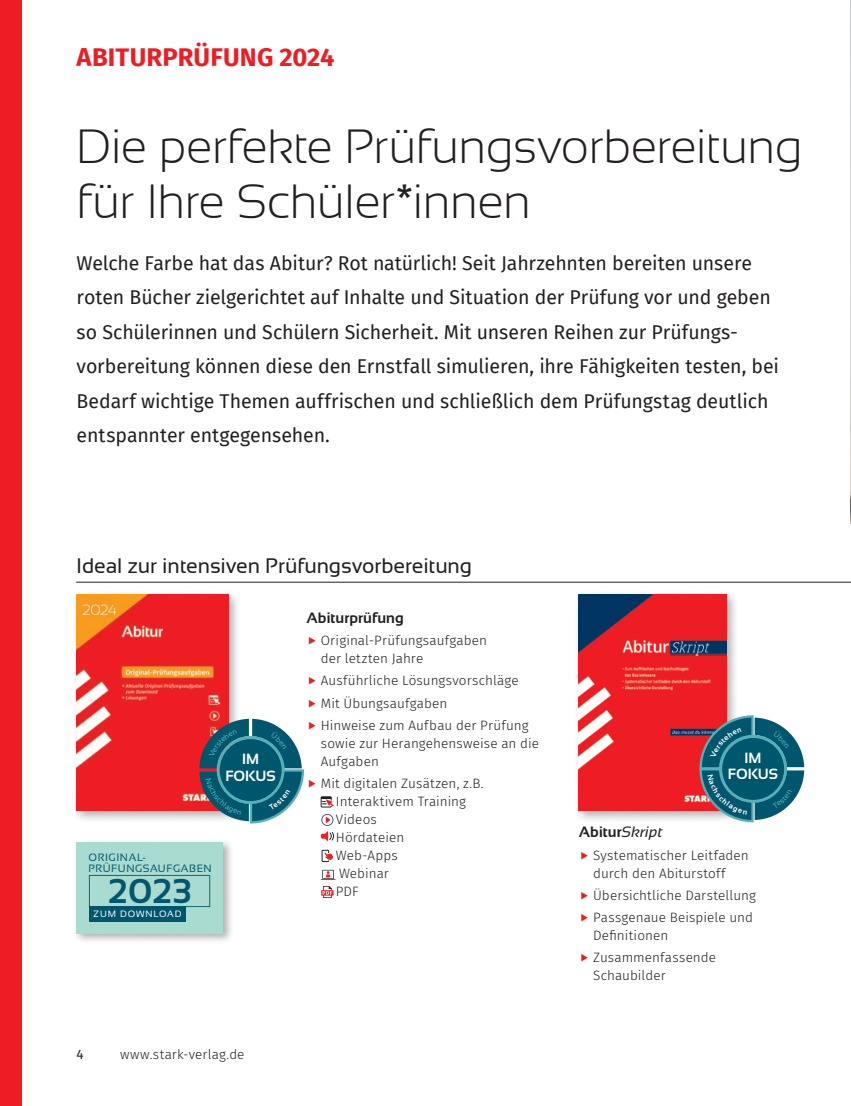
<style>
.page{position:relative;width:851px;height:1106px;background:#fff}
.page>*{position:absolute;margin:0;border:0;box-sizing:border-box;transform-origin:0 0}
.t1{font:300 48px/55.5px "Sansation";letter-spacing:-.01em;color:#231f20}
.t2{font:700 34.35px "Sansation";color:#00576d}
.t3{font:700 25.5px "Fira Sans";letter-spacing:.01em;color:#ee1d23}
.t4{font:21px "Sansation";letter-spacing:-.005em;color:#231f20}
.t5{font:19.5px/34.5px "Fira Sans";letter-spacing:-.005em;color:#231f20}
.t6{font:700 15px "Sansation";letter-spacing:.01em;color:#231f20}
.t7{font:700 14.85px/16.4px "Sansation";letter-spacing:-.005em;color:#fff;text-align:center}
.t8{font:300 13.5px/18px "Fira Sans";letter-spacing:.005em;color:#231f20}
.t9{font:13.5px "Fira Sans";color:#231f20}
.t10{font:10.65px/11.1px "Sansation";letter-spacing:.055em;color:#00576d}
.t11{font:9.15px "Sansation";letter-spacing:.095em;color:#fff}
.s1{font-weight:400;font-style:italic}
</style>
<div class="page">
<div style="left:0;top:0;width:21px;height:1106px;background:#ee1d23"></div>
<hr style="left:76px;top:582px;width:774px;height:1px;background:#231f20">
<img style="left:850px;top:0;width:1px;height:524px">
<div style="left:321px;top:796px;width:10px;height:11px;border:1px solid #231f20"></div>
<svg style="left:321px;top:797px;width:13px;height:9px"></svg>
<svg style="left:321px;top:814px;width:13px;height:27px"></svg>
<svg style="left:324px;top:852px;width:9px;height:8px"></svg>
<div style="left:322px;top:850px;width:7px;height:12px;border:1px solid #231f20"></div>
<svg style="left:321px;top:869px;width:14px;height:11px"></svg>
<svg style="left:322px;top:886px;width:10px;height:12px"></svg>
<div style="left:72px;top:590px;width:169px;height:233px;background:#231f20;opacity:.35"></div>
<img style="left:77px;top:594px;width:151px;height:216px">
<div style="left:574px;top:590px;width:165px;height:233px;background:#231f20;opacity:.35"></div>
<img style="left:578px;top:594px;width:148px;height:216px">
<div style="left:72px;top:838px;width:162px;height:106px;background:#231f20;opacity:.35"></div>
<div style="left:76px;top:842px;width:147px;height:91px;background:#a9dbd0"></div>
<svg style="left:89px;top:875px;width:121px;height:32px"></svg>
<div style="left:89px;top:906px;width:96px;height:15px;background:#00576d"></div>
<svg style="left:199px;top:718px;width:106px;height:105px;background:#467686"></svg>
<svg style="left:699px;top:715px;width:105px;height:107px;background:#427686"></svg>
<h3 class="t3" style="left:77px;top:36px;width:259px">ABITURPRÜFUNG 2024</h3>
<h1 class="t1" style="left:77px;top:118px;width:727px">Die perfekte Prüfungsvorbereitung für Ihre Schüler*innen</h1>
<p class="t5" style="left:77px;top:245px;width:704px">Welche Farbe hat das Abitur? Rot natürlich! Seit Jahrzehnten bereiten unsere roten Bücher zielgerichtet auf Inhalte und Situation der Prüfung vor und geben so Schülerinnen und Schülern Sicherheit. Mit unseren Reihen zur Prüfungs&shy;vorbereitung können diese den Ernstfall simulieren, ihre Fähigkeiten testen, bei Bedarf wichtige Themen auffrischen und schließlich dem Prüfungstag deutlich entspannter entgegensehen.</p>
<h3 class="t4" style="left:76px;top:554px;width:397px">Ideal zur intensiven Prüfungsvorbereitung</h3>
<p class="t7" style="left:242px;top:751px;width:19px">IM</p>
<p class="t7" style="left:225px;top:767px;width:52px">FOKUS</p>
<p class="t10" style="left:89px;top:851px;width:125px">ORIGINAL-<br>PRÜFUNGSAUFGABEN</p>
<h2 class="t2" style="left:108px;top:871px;width:85px">2023</h2>
<p class="t11" style="left:93px;top:908px;width:90px">ZUM DOWNLOAD</p>
<p class="t6" style="left:306px;top:609px;width:99px">Abiturprüfung</p>
<p class="t8" style="left:321px;top:631px;width:168px">Original-Prüfungsaufgaben der letzten Jahre</p>
<p class="t8" style="left:321px;top:669px;width:209px;line-height:22.2px">Ausführliche Lösungsvorschläge<br>Mit Übungsaufgaben<br>Hinweise zum Aufbau der Prüfung</p>
<p class="t8" style="left:321px;top:734px;width:220px">sowie zur Herangehensweise an die<br>Aufgaben</p>
<p class="t8" style="left:336px;top:774px;width:148px;text-indent:-15px">Mit digitalen Zusätzen, z.B.<br>Interaktivem Training<br>Videos<br>Hördateien<br>Web-Apps<br>Webinar<br>PDF</p>
<p class="t9" style="left:77px;top:1044px;width:9px">4</p>
<p class="t8" style="left:120px;top:1045px;width:126px">www.stark-verlag.de</p>
<p class="t7" style="left:727px;top:750px;width:52px">IM<br>FOKUS</p>
<p class="t6" style="left:578px;top:823px;width:85px">Abitur<span class="s1">Skript</span></p>
<p class="t8" style="left:593px;top:846px;width:157px">Systematischer Leitfaden durch den Abiturstoff</p>
<p class="t8" style="left:593px;top:884px;width:164px;line-height:22.2px">Übersichtliche Darstellung<br>Passgenaue Beispiele und</p>
<p class="t8" style="left:593px;top:924px;width:124px;line-height:22.2px">Definitionen<br>Zusammenfassende</p>
<p class="t8" style="left:593px;top:966px;width:74px">Schaubilder</p>
</div>
